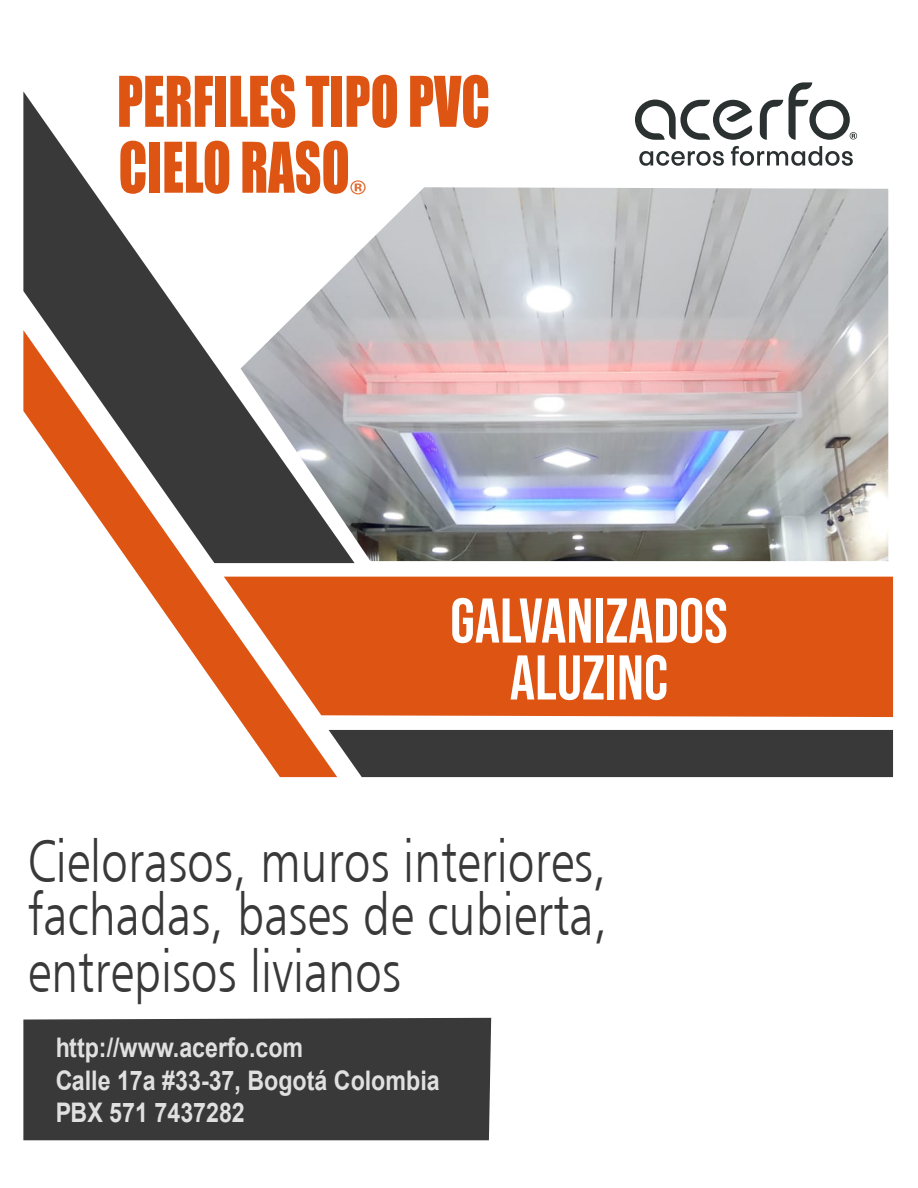
<style>
.page{position:relative;width:918px;height:1188px;background:#fff}
.page>*{position:absolute;margin:0;border:0;box-sizing:border-box;transform-origin:0 0}
.t1{font:64.5px/65.8px "Impact";color:#dd5413;scale:.8 1}
.t2{font:63px/57px "Bebas Neue";color:#fff;text-align:center}
.t3{font:60px/55.1px "Humanist 777 BT Light B";color:#39393a;text-align:justify;scale:.8 1}
.t4{font:700 27px/32.4px "Arial";color:#fff;scale:.86 1}
</style>
<div class="page">
<div style="left:337px;top:577px;width:556px;height:140px;background:#dd5413"></div>
<div style="left:23px;top:1018px;width:468px;height:122px;background:#39393a"></div>
<svg style="left:23px;top:91px;width:332px;height:472px"></svg>
<svg style="left:350px;top:180px;width:16px;height:7px"></svg>
<div style="left:337px;top:730px;width:556px;height:47px;background:#39393a"></div>
<svg style="left:23px;top:330px;width:314px;height:447px"></svg>
<img style="left:241px;top:187px;width:647px;height:374px">
<svg style="left:760px;top:100px;width:23px;height:40px"></svg>
<svg style="left:635px;top:100px;width:118px;height:40px"></svg>
<svg style="left:789px;top:82px;width:68px;height:58px"></svg>
<svg style="left:639px;top:151px;width:85px;height:15px"></svg>
<svg style="left:731px;top:146px;width:122px;height:20px"></svg>
<p class="t1" style="left:117px;top:67px;width:468px">PERFILES TIPO PVC<br>CIELO RASO</p>
<p class="t2" style="left:450px;top:592px;width:279px">GALVANIZADOS<br>ALUZINC</p>
<p class="t3" style="left:28px;top:832px;width:726px">Cielorasos, muros interiores, fachadas, bases de cubierta, entrepisos livianos</p>
<p class="t4" style="left:55px;top:1032px;width:449px">http://www.acerfo.com<br>Calle 17a #33-37, Bogotá Colombia<br>PBX 571 7437282</p>
</div>
